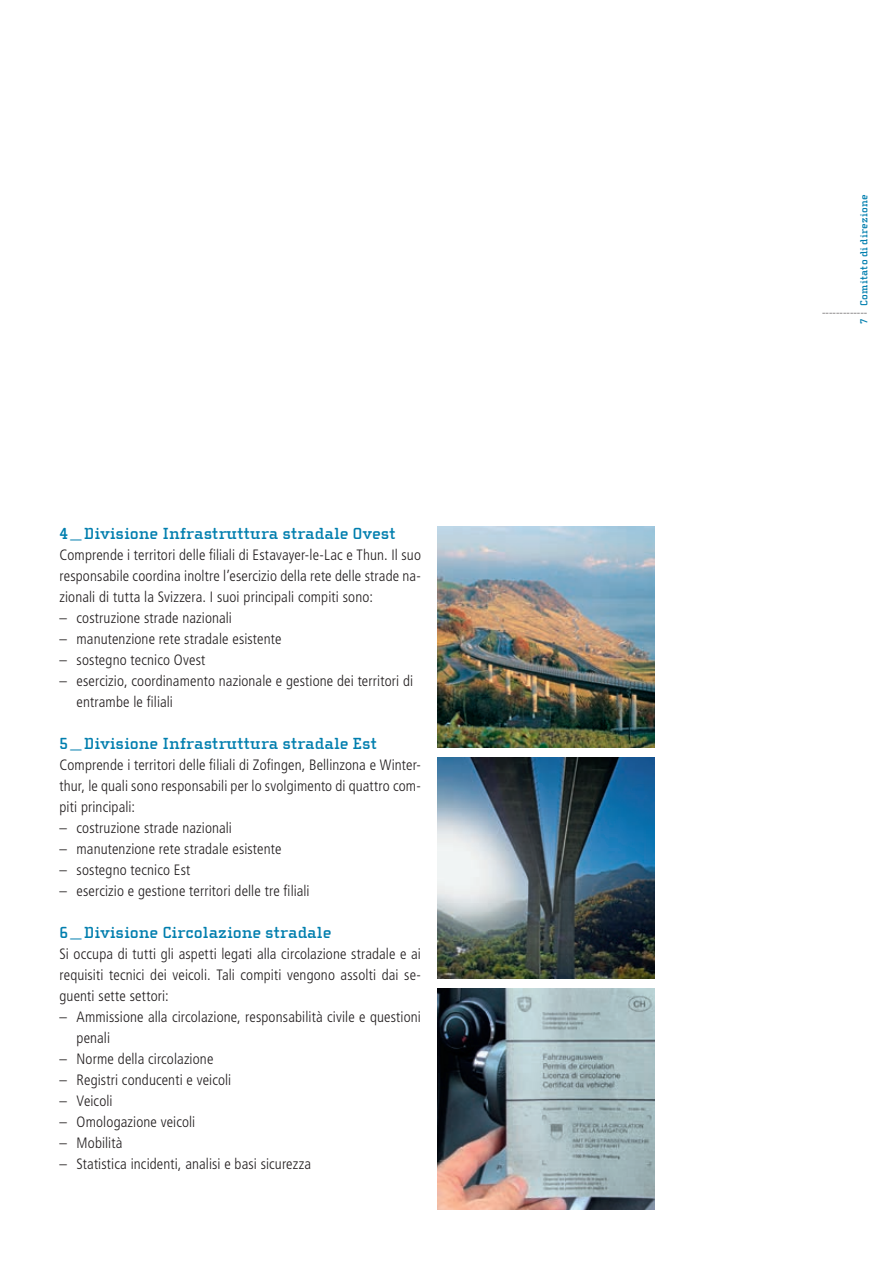
<style>
.page{position:relative;width:893px;height:1263px;background:#fff}
.page>*{position:absolute;margin:0;border:0;box-sizing:border-box;transform-origin:0 0}
.t1{font:700 16.5px "Cholla Slab";color:#007eae}
.t2{font:300 condensed 15px/21px "Frutiger LT Std";letter-spacing:.01em;color:#231f20;text-align:justify}
.t3{font:700 10.5px "Cholla Slab";letter-spacing:.03em;color:#007eae}
.t4{font:100 10.5px "Cholla Slab";color:#231f20}
</style>
<div class="page">
<img style="left:438px;top:527px;width:217px;height:221px">
<img style="left:438px;top:758px;width:217px;height:221px">
<img style="left:438px;top:988px;width:217px;height:222px">
<p class="t1" style="left:60px;top:524px;width:338px">4_Divisione Infrastruttura stradale Ovest</p>
<p class="t2" style="left:60px;top:544px;width:363px">Comprende i territori delle filiali di Estavayer-le-Lac e Thun. Il suo responsabile coordina inoltre l’esercizio della rete delle strade na&shy;zionali di tutta la Svizzera. I suoi principali compiti sono:</p>
<p class="t2" style="left:60px;top:607px;width:174px">– costruzione strade nazionali</p>
<p class="t2" style="left:60px;top:628px;width:223px">– manutenzione rete stradale esistente</p>
<p class="t2" style="left:60px;top:649px;width:147px">– sostegno tecnico Ovest</p>
<p class="t2" style="left:77px;top:670px;width:338px;text-indent:-17px">– esercizio, coordinamento nazionale e gestione dei territori di entrambe le filiali</p>
<p class="t1" style="left:60px;top:734px;width:319px">5_Divisione Infrastruttura stradale Est</p>
<p class="t2" style="left:60px;top:754px;width:363px">Comprende i territori delle filiali di Zofingen, Bellinzona e Winter&shy;thur, le quali sono responsabili per lo svolgimento di quattro com&shy;piti principali:</p>
<p class="t2" style="left:60px;top:817px;width:174px">– costruzione strade nazionali</p>
<p class="t2" style="left:60px;top:838px;width:223px">– manutenzione rete stradale esistente</p>
<p class="t2" style="left:60px;top:859px;width:132px">– sostegno tecnico Est</p>
<p class="t2" style="left:60px;top:880px;width:252px">– esercizio e gestione territori delle tre filiali</p>
<p class="t1" style="left:60px;top:923px;width:273px">6_Divisione Circolazione stradale</p>
<p class="t2" style="left:60px;top:943px;width:363px">Si occupa di tutti gli aspetti legati alla circolazione stradale e ai requisiti tecnici dei veicoli. Tali compiti vengono assolti dai se&shy;guenti sette settori:</p>
<p class="t2" style="left:77px;top:1006px;width:346px;text-indent:-17px">– Ammissione alla circolazione, responsabilità civile e questioni penali</p>
<p class="t2" style="left:60px;top:1048px;width:155px">– Norme della circolazione</p>
<p class="t2" style="left:60px;top:1069px;width:173px">– Registri conducenti e veicoli</p>
<p class="t2" style="left:60px;top:1090px;width:55px">– Veicoli</p>
<p class="t2" style="left:60px;top:1111px;width:137px">– Omologazione veicoli</p>
<p class="t2" style="left:60px;top:1132px;width:65px">– Mobilità</p>
<p class="t2" style="left:60px;top:1153px;width:253px">– Statistica incidenti, analisi e basi sicurezza</p>
<p class="t3" style="left:858px;top:306px;width:114px;rotate:-90deg">Comitato di direzione</p>
<p class="t4" style="left:822px;top:307px;width:47px">-------------</p>
<p class="t3" style="left:858px;top:324px;width:7px;rotate:-90deg">7</p>
</div>
